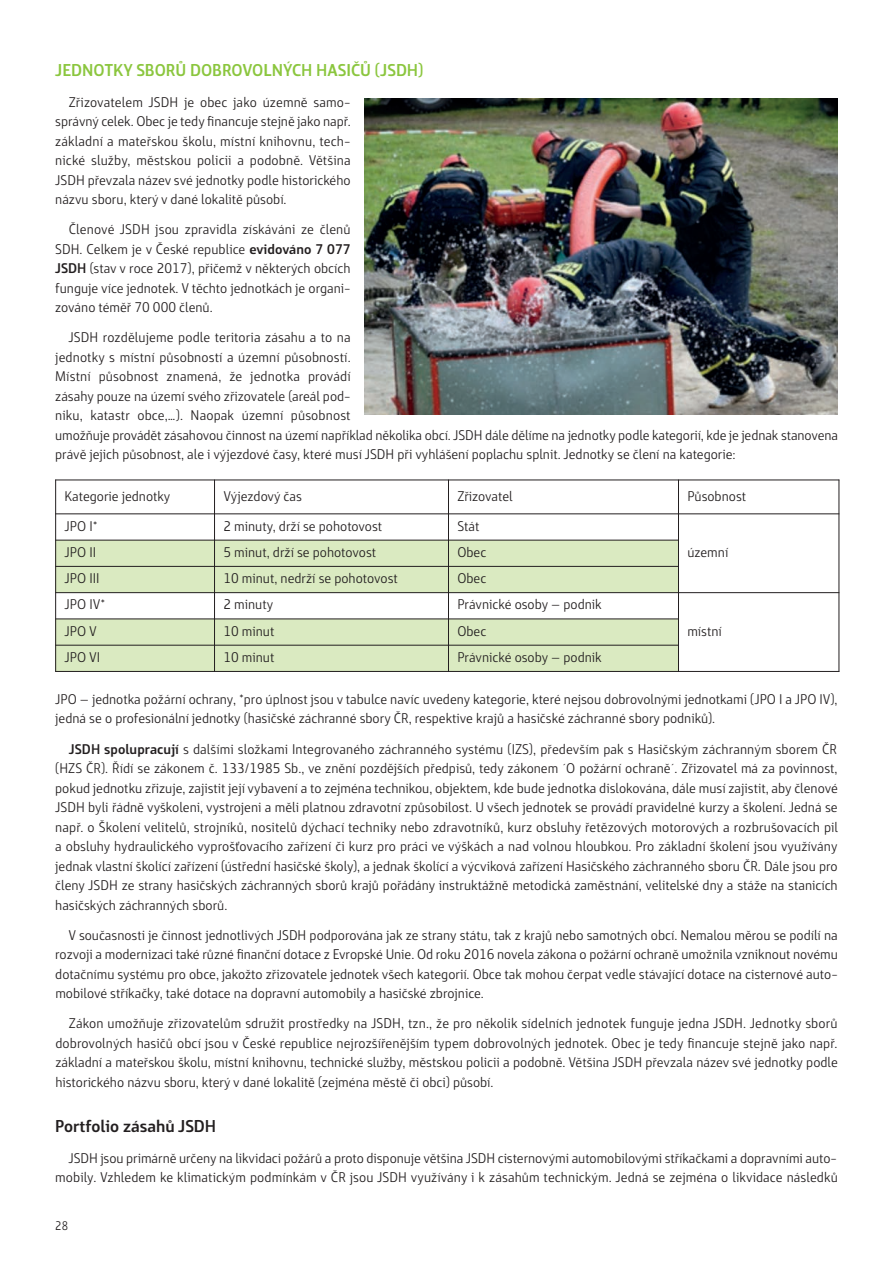
<style>
.page{position:relative;width:893px;height:1263px;background:#fff}
.page>*{position:absolute;margin:0;border:0;box-sizing:border-box;transform-origin:0 0}
.t1{font:700 16.5px "Yalta Sans Pro";color:#8bc63e}
.t2{font:700 16.5px "Yalta Sans Pro";color:#231f20}
.t3{font:13.5px/19.5px "Yalta Sans Pro";color:#231f20;text-align:justify}
.t4{font:12px "Yalta Sans Pro";color:#231f20;scale:.94 1}
.s1{font-weight:700}
</style>
<div class="page">
<img style="left:364px;top:99px;width:474px;height:316px">
<div style="left:55px;top:540px;width:160px;height:26px;background:#daeac1"></div>
<div style="left:215px;top:540px;width:233px;height:26px;background:#daeac1"></div>
<div style="left:448px;top:540px;width:230px;height:26px;background:#daeac1"></div>
<div style="left:55px;top:566px;width:160px;height:27px;background:#daeac1"></div>
<div style="left:215px;top:566px;width:233px;height:27px;background:#daeac1"></div>
<div style="left:448px;top:566px;width:230px;height:27px;background:#daeac1"></div>
<div style="left:55px;top:619px;width:160px;height:26px;background:#daeac1"></div>
<div style="left:215px;top:619px;width:233px;height:26px;background:#daeac1"></div>
<div style="left:448px;top:619px;width:230px;height:26px;background:#daeac1"></div>
<div style="left:55px;top:645px;width:160px;height:27px;background:#daeac1"></div>
<div style="left:215px;top:645px;width:233px;height:27px;background:#daeac1"></div>
<div style="left:448px;top:645px;width:230px;height:27px;background:#daeac1"></div>
<hr style="left:55px;top:480px;width:1px;height:192px;background:#231f20">
<hr style="left:214px;top:480px;width:1px;height:192px;background:#231f20">
<hr style="left:448px;top:480px;width:1px;height:192px;background:#231f20">
<hr style="left:678px;top:480px;width:1px;height:192px;background:#231f20">
<hr style="left:839px;top:480px;width:1px;height:192px;background:#231f20">
<hr style="left:55px;top:480px;width:784px;height:1px;background:#231f20">
<hr style="left:55px;top:513px;width:784px;height:1px;background:#231f20">
<hr style="left:55px;top:540px;width:624px;height:1px;background:#231f20">
<hr style="left:55px;top:566px;width:624px;height:1px;background:#231f20">
<hr style="left:55px;top:592px;width:784px;height:1px;background:#231f20">
<hr style="left:55px;top:618px;width:624px;height:1px;background:#231f20">
<hr style="left:55px;top:645px;width:624px;height:1px;background:#231f20">
<hr style="left:55px;top:671px;width:784px;height:1px;background:#231f20">
<p class="t1" style="left:55px;top:64px;width:370px">JEDNOTKY SBORŮ DOBROVOLNÝCH HASIČŮ (JSDH)</p>
<p class="t3" style="left:55px;top:93px;width:297px;text-indent:14px">Zřizovatelem JSDH je obec jako územně samo&shy;správný celek. Obec je tedy financuje stejně jako např. základní a mateřskou školu, místní knihovnu, tech&shy;nické služby, městskou policii a podobně. Většina JSDH převzala název své jednotky podle historického názvu sboru, který v dané lokalitě působí.</p>
<p class="t3" style="left:55px;top:221px;width:297px;text-indent:14px">Členové JSDH jsou zpravidla získáváni ze členů SDH. Celkem je v České republice <span class="s1">evidováno 7 077<br>JSDH</span> (stav v roce 2017), přičemž v některých obcích funguje více jednotek. V těchto jednotkách je organi&shy;zováno téměř 70 000 členů.</p>
<p class="t3" style="left:55px;top:329px;width:784px;text-align:left;text-indent:13px">JSDH rozdělujeme podle teritoria zásahu a to na<br>jednotky s místní působností a územní působností.<br>Místní působnost znamená, že jednotka provádí<br>zásahy pouze na území svého zřizovatele (areál pod-<br>niku, katastr obce,…). Naopak územní působnost<br>umožňuje provádět zásahovou činnost na území například několika obcí. JSDH dále dělíme na jednotky podle kategorií, kde je jednak stanovena právě jejich působnost, ale i výjezdové časy, které musí JSDH při vyhlášení poplachu splnit. Jednotky se člení na kategorie:</p>
<p class="t3" style="left:65px;top:487px;width:108px">Kategorie jednotky</p>
<p class="t3" style="left:223px;top:487px;width:80px">Výjezdový čas</p>
<p class="t3" style="left:457px;top:487px;width:57px">Zřizovatel</p>
<p class="t3" style="left:687px;top:487px;width:60px">Působnost</p>
<p class="t3" style="left:65px;top:517px;width:35px">JPO I*</p>
<p class="t3" style="left:223px;top:517px;width:160px">2 minuty, drží se pohotovost</p>
<p class="t3" style="left:457px;top:517px;width:23px">Stát</p>
<p class="t3" style="left:65px;top:544px;width:33px">JPO II</p>
<p class="t3" style="left:223px;top:544px;width:154px">5 minut, drží se pohotovost</p>
<p class="t3" style="left:457px;top:544px;width:30px">Obec</p>
<p class="t3" style="left:687px;top:544px;width:42px">územní</p>
<p class="t3" style="left:65px;top:570px;width:36px">JPO III</p>
<p class="t3" style="left:223px;top:570px;width:176px">10 minut, nedrží se pohotovost</p>
<p class="t3" style="left:457px;top:570px;width:30px">Obec</p>
<p class="t3" style="left:65px;top:596px;width:42px">JPO IV*</p>
<p class="t3" style="left:223px;top:596px;width:51px">2 minuty</p>
<p class="t3" style="left:457px;top:596px;width:146px">Právnické osoby – podnik</p>
<p class="t3" style="left:65px;top:622px;width:34px">JPO V</p>
<p class="t3" style="left:223px;top:622px;width:53px">10 minut</p>
<p class="t3" style="left:457px;top:622px;width:30px">Obec</p>
<p class="t3" style="left:687px;top:622px;width:36px">místní</p>
<p class="t3" style="left:65px;top:649px;width:37px">JPO VI</p>
<p class="t3" style="left:223px;top:649px;width:53px">10 minut</p>
<p class="t3" style="left:457px;top:649px;width:146px">Právnické osoby – podnik</p>
<p class="t3" style="left:55px;top:691px;width:784px">JPO – jednotka požární ochrany, *pro úplnost jsou v tabulce navíc uvedeny kategorie, které nejsou dobrovolnými jednotkami (JPO I a JPO IV), jedná se o profesionální jednotky (hasičské záchranné sbory ČR, respektive krajů a hasičské záchranné sbory podniků).</p>
<p class="t3" style="left:55px;top:740px;width:784px;text-indent:14px"><span class="s1">JSDH spolupracují</span> s dalšími složkami Integrovaného záchranného systému (IZS), především pak s Hasičským záchranným sborem ČR (HZS ČR). Řídí se zákonem č. 133/1985 Sb., ve znění pozdějších předpisů, tedy zákonem ´O požární ochraně´. Zřizovatel má za povinnost, pokud jednotku zřizuje, zajistit její vybavení a to zejména technikou, objektem, kde bude jednotka dislokována, dále musí zajistit, aby členové JSDH byli řádně vyškoleni, vystrojeni a měli platnou zdravotní způsobilost. U všech jednotek se provádí pravidelné kurzy a školení. Jedná se např. o Školení velitelů, strojníků, nositelů dýchací techniky nebo zdravotníků, kurz obsluhy řetězových motorových a rozbrušovacích pil a obsluhy hydraulického vyprošťovacího zařízení či kurz pro práci ve výškách a nad volnou hloubkou. Pro základní školení jsou využívány jednak vlastní školící zařízení (ústřední hasičské školy), a jednak školící a výcviková zařízení Hasičského záchranného sboru ČR. Dále jsou pro členy JSDH ze strany hasičských záchranných sborů krajů pořádány instruktážně metodická zaměstnání, velitelské dny a stáže na stanicích hasičských záchranných sborů.</p>
<p class="t3" style="left:55px;top:926px;width:784px;text-indent:13px">V současnosti je činnost jednotlivých JSDH podporována jak ze strany státu, tak z krajů nebo samotných obcí. Nemalou měrou se podílí na rozvoji a modernizaci také různé finanční dotace z Evropské Unie. Od roku 2016 novela zákona o požární ochraně umožnila vzniknout novému dotačnímu systému pro obce, jakožto zřizovatele jednotek všech kategorií. Obce tak mohou čerpat vedle stávající dotace na cisternové auto&shy;mobilové stříkačky, také dotace na dopravní automobily a hasičské zbrojnice.</p>
<p class="t3" style="left:55px;top:1015px;width:784px;text-indent:13px">Zákon umožňuje zřizovatelům sdružit prostředky na JSDH, tzn., že pro několik sídelních jednotek funguje jedna JSDH. Jednotky sborů dobrovolných hasičů obcí jsou v České republice nejrozšířenějším typem dobrovolných jednotek. Obec je tedy financuje stejně jako např. základní a mateřskou školu, místní knihovnu, technické služby, městskou policii a podobně. Většina JSDH převzala název své jednotky podle historického názvu sboru, který v dané lokalitě (zejména městě či obci) působí.</p>
<p class="t2" style="left:55px;top:1120px;width:162px">Portfolio zásahů JSDH</p>
<p class="t3" style="left:55px;top:1149px;width:784px;text-align:right">JSDH jsou primárně určeny na likvidaci požárů a proto disponuje většina JSDH cisternovými automobilovými stříkačkami a dopravními auto&shy;mobily. Vzhledem ke klimatickým podmínkám v ČR jsou JSDH využívány i k zásahům technickým. Jedná se zejména o likvidace následků</p>
<p class="t4" style="left:55px;top:1221px;width:15px">28</p>
</div>
